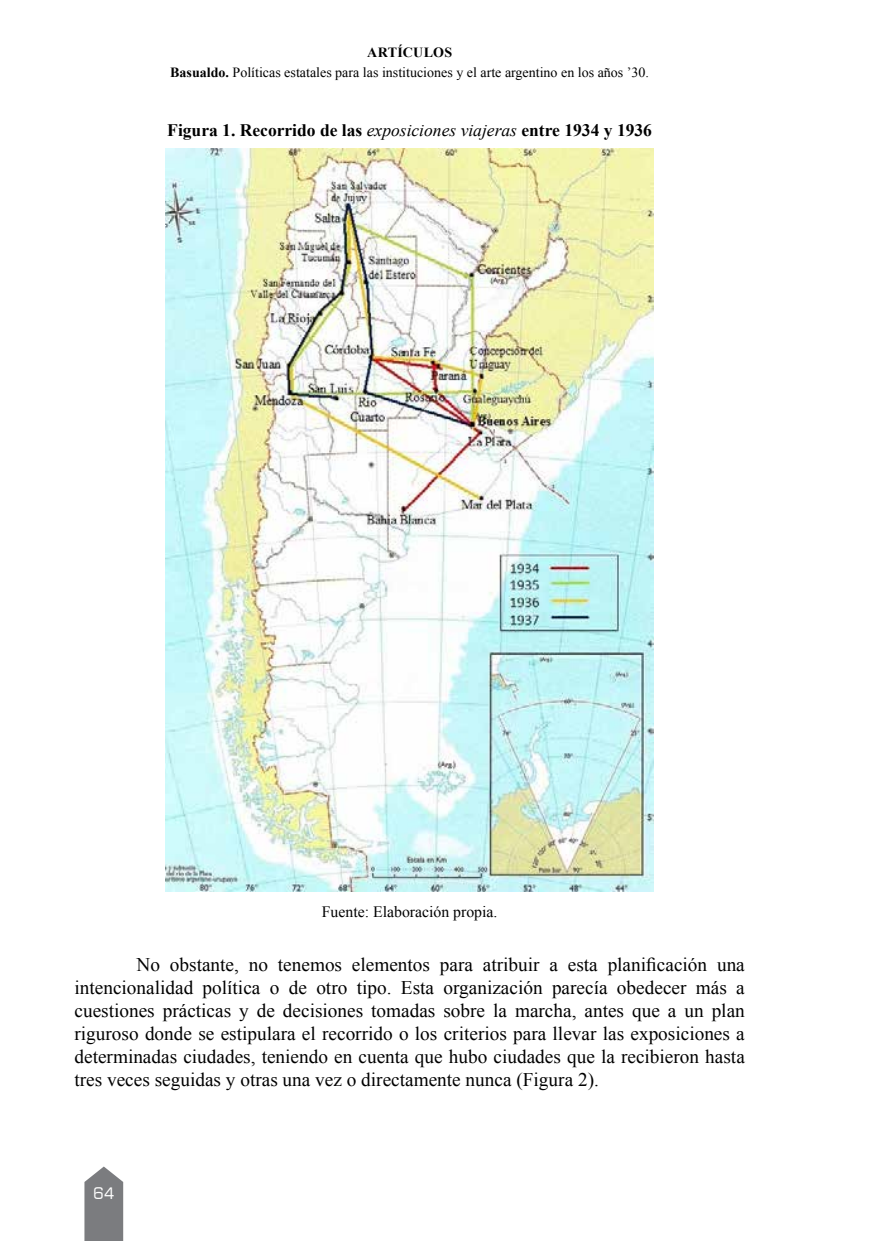
<style>
.page{position:relative;width:869px;height:1241px;background:#fff}
.page>*{position:absolute;margin:0;border:0;box-sizing:border-box;transform-origin:0 0}
.t1{font:19.25px/23.1px "Times New Roman";color:#000;text-align:justify}
.t2{font:700 17.5px "Times New Roman";color:#000}
.t3{font:15.75px "Times New Roman";color:#000}
.t4{font:15.75px "Square 721 BT";color:#fff}
.t5{font:14px/20.5px "Times New Roman";color:#000;text-align:center}
.s1{font-weight:700}
.s2{font-weight:400;font-style:italic}
</style>
<div class="page">
<svg style="left:84px;top:1166px;width:39px;height:74px;background:#8b8b8e"></svg>
<img style="left:166px;top:149px;width:487px;height:742px">
<p class="t5" style="left:170px;top:41px;width:480px"><span class="s1">Artículos<br>Basualdo.</span> Políticas estatales para las instituciones y el arte argentino en los años ’30.</p>
<p class="t2" style="left:167px;top:118px;width:486px">Figura 1. Recorrido de las <span class="s2">exposiciones viajeras</span> entre 1934 y 1936</p>
<p class="t3" style="left:322px;top:900px;width:177px">Fuente: Elaboración propia.</p>
<p class="t1" style="left:74px;top:952px;width:671px;text-indent:62px">No obstante, no tenemos elementos para atribuir a esta planificación una intencionalidad política o de otro tipo. Esta organización parecía obedecer más a cuestiones prácticas y de decisiones tomadas sobre la marcha, antes que a un plan riguroso donde se estipulara el recorrido o los criterios para llevar las exposiciones a determinadas ciudades, teniendo en cuenta que hubo ciudades que la recibieron hasta tres veces seguidas y otras una vez o directamente nunca (Figura 2).</p>
<p class="t4" style="left:93px;top:1183px;width:23px">64</p>
</div>
